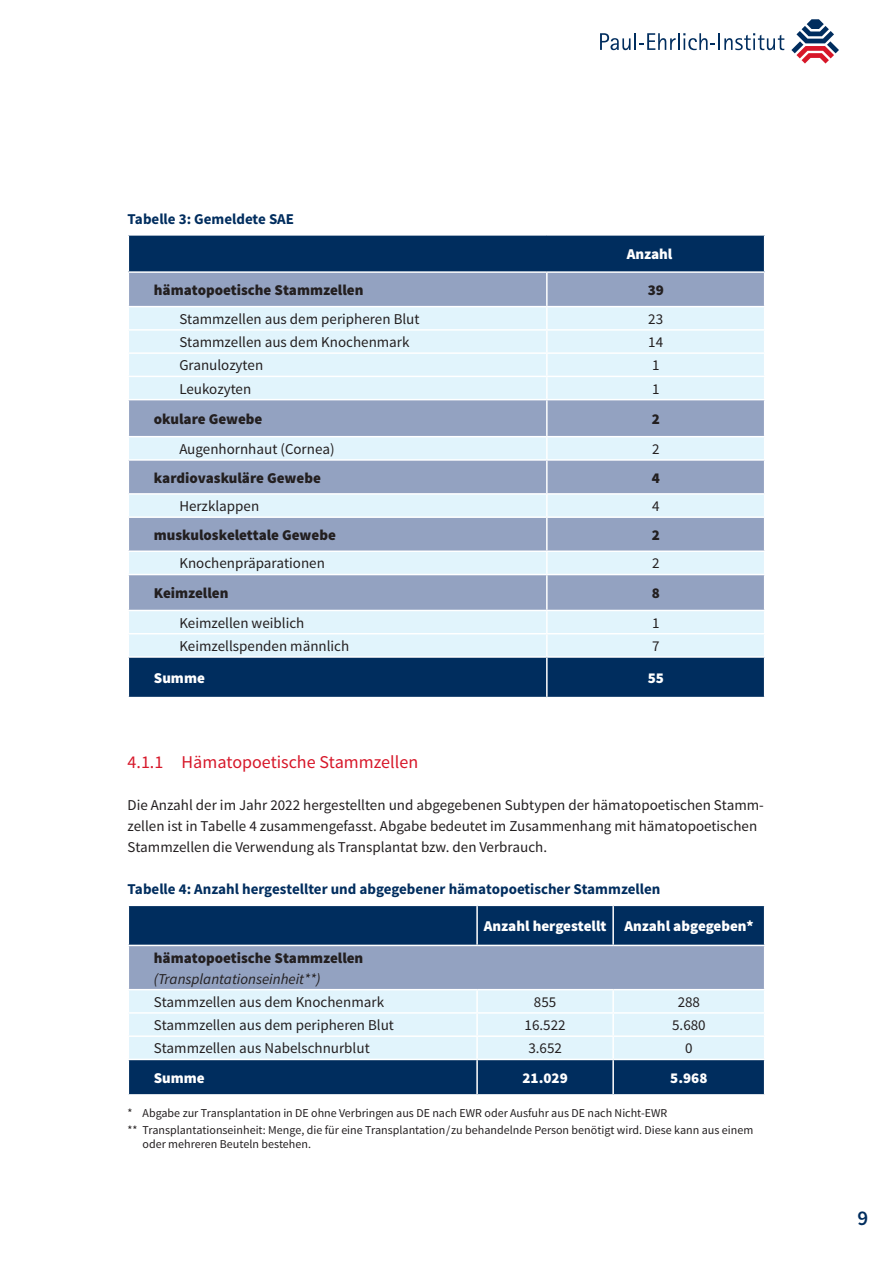
<style>
.page{position:relative;width:893px;height:1263px;background:#fff}
.page>*{position:absolute;margin:0;border:0;box-sizing:border-box;transform-origin:0 0}
.t1{font:600 21px "Source Sans Pro";color:#002d5e}
.t2{font:18px "Source Sans Pro";color:#d71729}
.t3{font:15px/21px "Source Sans Pro";color:#231f20}
.t4{font:900 15px "Source Sans Pro";color:#231f20}
.t5{font:700 15px "Source Sans Pro";color:#002d5e}
.t6{font:900 15px "Source Sans Pro";color:#fff}
.t7{font:italic 15px "Source Sans Pro";color:#231f20}
.t8{font:12px/17.7px "Source Sans Pro";color:#231f20}
</style>
<div class="page">
<svg style="left:791px;top:19px;width:48px;height:45px"></svg>
<svg style="left:600px;top:33px;width:184px;height:17px"></svg>
<div style="left:129px;top:906px;width:635px;height:188px;background:#002d5e"></div>
<div style="left:128px;top:945px;width:637px;height:45px;background:#93a2c1"></div>
<hr style="left:476px;top:906px;width:2px;height:39px;background:#fff">
<hr style="left:612px;top:906px;width:2px;height:39px;background:#fff">
<hr style="left:128px;top:945px;width:349px;height:1px;background:#fff">
<hr style="left:128px;top:946px;width:1px;height:43px;background:#fff">
<hr style="left:477px;top:945px;width:136px;height:1px;background:#fff">
<hr style="left:613px;top:945px;width:152px;height:1px;background:#fff">
<hr style="left:764px;top:946px;width:1px;height:43px;background:#fff">
<hr style="left:128px;top:989px;width:349px;height:1px;background:#fff">
<hr style="left:477px;top:989px;width:136px;height:1px;background:#fff">
<hr style="left:613px;top:989px;width:152px;height:1px;background:#fff">
<svg style="left:129px;top:990px;width:635px;height:69px;background:#e2f4fc"></svg>
<hr style="left:128px;top:1059px;width:349px;height:1px;background:#fff">
<hr style="left:477px;top:1059px;width:136px;height:1px;background:#fff">
<hr style="left:476px;top:1060px;width:2px;height:34px;background:#fff">
<hr style="left:613px;top:1059px;width:152px;height:1px;background:#fff">
<hr style="left:612px;top:1060px;width:2px;height:34px;background:#fff">
<div style="left:128px;top:235px;width:637px;height:37px;background:#002d5e"></div>
<div style="left:129px;top:273px;width:635px;height:33px;background:#93a2c1"></div>
<svg style="left:129px;top:307px;width:635px;height:303px;background:#bccde0"></svg>
<hr style="left:128px;top:234px;width:419px;height:2px;background:#fff">
<hr style="left:128px;top:236px;width:1px;height:35px;background:#fff">
<hr style="left:547px;top:234px;width:218px;height:2px;background:#fff">
<hr style="left:764px;top:236px;width:1px;height:35px;background:#fff">
<hr style="left:128px;top:271px;width:419px;height:2px;background:#fff">
<hr style="left:547px;top:271px;width:218px;height:2px;background:#fff">
<hr style="left:546px;top:273px;width:2px;height:33px;background:#fff">
<hr style="left:546px;top:307px;width:2px;height:22px;background:#fff">
<hr style="left:128px;top:329px;width:419px;height:2px;background:#fff">
<hr style="left:547px;top:329px;width:218px;height:2px;background:#fff">
<hr style="left:546px;top:331px;width:2px;height:21px;background:#fff">
<hr style="left:128px;top:352px;width:419px;height:2px;background:#fff">
<hr style="left:547px;top:352px;width:218px;height:2px;background:#fff">
<hr style="left:546px;top:354px;width:2px;height:22px;background:#fff">
<hr style="left:128px;top:376px;width:419px;height:1px;background:#fff">
<hr style="left:547px;top:376px;width:218px;height:1px;background:#fff">
<hr style="left:546px;top:377px;width:2px;height:22px;background:#fff">
<hr style="left:128px;top:399px;width:419px;height:1px;background:#fff">
<hr style="left:547px;top:399px;width:218px;height:1px;background:#fff">
<hr style="left:546px;top:400px;width:2px;height:36px;background:#fff">
<hr style="left:128px;top:436px;width:419px;height:1px;background:#fff">
<hr style="left:547px;top:436px;width:218px;height:1px;background:#fff">
<hr style="left:546px;top:437px;width:2px;height:22px;background:#fff">
<hr style="left:128px;top:459px;width:419px;height:2px;background:#fff">
<hr style="left:547px;top:459px;width:218px;height:2px;background:#fff">
<hr style="left:546px;top:461px;width:2px;height:32px;background:#fff">
<hr style="left:128px;top:493px;width:419px;height:2px;background:#fff">
<hr style="left:547px;top:493px;width:218px;height:2px;background:#fff">
<hr style="left:546px;top:495px;width:2px;height:21px;background:#fff">
<hr style="left:128px;top:516px;width:419px;height:2px;background:#fff">
<hr style="left:547px;top:516px;width:218px;height:2px;background:#fff">
<hr style="left:546px;top:518px;width:2px;height:32px;background:#fff">
<hr style="left:128px;top:550px;width:419px;height:2px;background:#fff">
<hr style="left:547px;top:550px;width:218px;height:2px;background:#fff">
<hr style="left:546px;top:552px;width:2px;height:22px;background:#fff">
<hr style="left:128px;top:574px;width:419px;height:1px;background:#fff">
<hr style="left:547px;top:574px;width:218px;height:1px;background:#fff">
<hr style="left:546px;top:575px;width:2px;height:35px;background:#fff">
<svg style="left:129px;top:611px;width:635px;height:86px;background:#7998b3"></svg>
<hr style="left:128px;top:656px;width:419px;height:2px;background:#fff">
<hr style="left:547px;top:656px;width:218px;height:2px;background:#fff">
<hr style="left:546px;top:658px;width:2px;height:39px;background:#fff">
<p class="t5" style="left:128px;top:209px;width:168px">Tabelle 3: Gemeldete SAE</p>
<p class="t6" style="left:627px;top:244px;width:47px">Anzahl</p>
<p class="t4" style="left:154px;top:280px;width:211px">hämatopoetische Stammzellen</p>
<p class="t4" style="left:648px;top:280px;width:18px">39</p>
<p class="t3" style="left:179px;top:309px;width:242px">Stammzellen aus dem peripheren Blut</p>
<p class="t3" style="left:648px;top:309px;width:16px">23</p>
<p class="t3" style="left:179px;top:332px;width:232px">Stammzellen aus dem Knochenmark</p>
<p class="t3" style="left:648px;top:332px;width:16px">14</p>
<p class="t3" style="left:179px;top:355px;width:85px">Granulozyten</p>
<p class="t3" style="left:652px;top:355px;width:9px">1</p>
<p class="t3" style="left:179px;top:378px;width:73px">Leukozyten</p>
<p class="t3" style="left:652px;top:378px;width:9px">1</p>
<p class="t4" style="left:154px;top:409px;width:110px">okulare Gewebe</p>
<p class="t4" style="left:652px;top:409px;width:10px">2</p>
<p class="t3" style="left:179px;top:439px;width:157px">Augenhornhaut (Cornea)</p>
<p class="t3" style="left:652px;top:439px;width:9px">2</p>
<p class="t4" style="left:154px;top:468px;width:169px">kardiovaskuläre Gewebe</p>
<p class="t4" style="left:652px;top:468px;width:10px">4</p>
<p class="t3" style="left:179px;top:496px;width:81px">Herzklappen</p>
<p class="t3" style="left:652px;top:496px;width:9px">4</p>
<p class="t4" style="left:154px;top:525px;width:184px">muskuloskelettale Gewebe</p>
<p class="t4" style="left:652px;top:525px;width:10px">2</p>
<p class="t3" style="left:179px;top:553px;width:147px">Knochenpräparationen</p>
<p class="t3" style="left:652px;top:553px;width:9px">2</p>
<p class="t4" style="left:154px;top:583px;width:76px">Keimzellen</p>
<p class="t4" style="left:652px;top:583px;width:10px">8</p>
<p class="t3" style="left:179px;top:612px;width:126px">Keimzellen weiblich</p>
<p class="t3" style="left:652px;top:612px;width:9px">1</p>
<p class="t3" style="left:179px;top:636px;width:171px">Keimzellspenden männlich</p>
<p class="t3" style="left:652px;top:636px;width:9px">7</p>
<p class="t6" style="left:154px;top:668px;width:52px">Summe</p>
<p class="t6" style="left:648px;top:668px;width:18px">55</p>
<p class="t2" style="left:128px;top:751px;width:292px">4.1.1 Hämatopoetische Stammzellen</p>
<p class="t3" style="left:128px;top:795px;width:638px">Die Anzahl der im Jahr 2022 hergestellten und abgegebenen Subtypen der hämatopoetischen Stamm&shy;zellen ist in Tabelle 4 zusammengefasst. Abgabe bedeutet im Zusammenhang mit hämatopoetischen<br>Stammzellen die Verwendung als Transplantat bzw. den Verbrauch.</p>
<p class="t5" style="left:128px;top:880px;width:534px">Tabelle 4: Anzahl hergestellter und abgegebener hämatopoetischer Stammzellen</p>
<p class="t6" style="left:484px;top:916px;width:271px">Anzahl hergestellt Anzahl abgegeben*</p>
<p class="t4" style="left:154px;top:948px;width:211px">hämatopoetische Stammzellen</p>
<p class="t7" style="left:154px;top:969px;width:168px">(Transplantationseinheit**)</p>
<p class="t3" style="left:154px;top:992px;width:232px">Stammzellen aus dem Knochenmark</p>
<p class="t3" style="left:534px;top:992px;width:24px">855</p>
<p class="t3" style="left:678px;top:992px;width:24px">288</p>
<p class="t3" style="left:154px;top:1015px;width:242px">Stammzellen aus dem peripheren Blut</p>
<p class="t3" style="left:525px;top:1015px;width:43px">16.522</p>
<p class="t3" style="left:672px;top:1015px;width:35px">5.680</p>
<p class="t3" style="left:154px;top:1038px;width:217px">Stammzellen aus Nabelschnurblut</p>
<p class="t3" style="left:528px;top:1038px;width:35px">3.652</p>
<p class="t3" style="left:685px;top:1038px;width:9px">0</p>
<p class="t6" style="left:154px;top:1068px;width:52px">Summe</p>
<p class="t6" style="left:522px;top:1068px;width:47px">21.029</p>
<p class="t6" style="left:670px;top:1068px;width:39px">5.968</p>
<p class="t8" style="left:128px;top:1104px;width:627px">* Abgabe zur Transplantation in DE ohne Verbringen aus DE nach EWR oder Ausfuhr aus DE nach Nicht-EWR<br>** Transplantationseinheit: Menge, die für eine Transplantation/zu behandelnde Person benötigt wird. Diese kann aus einem</p>
<p class="t8" style="left:143px;top:1135px;width:170px">oder mehreren Beuteln bestehen.</p>
<h1 class="t1" style="left:857px;top:1204px;width:12px">9</h1>
</div>
